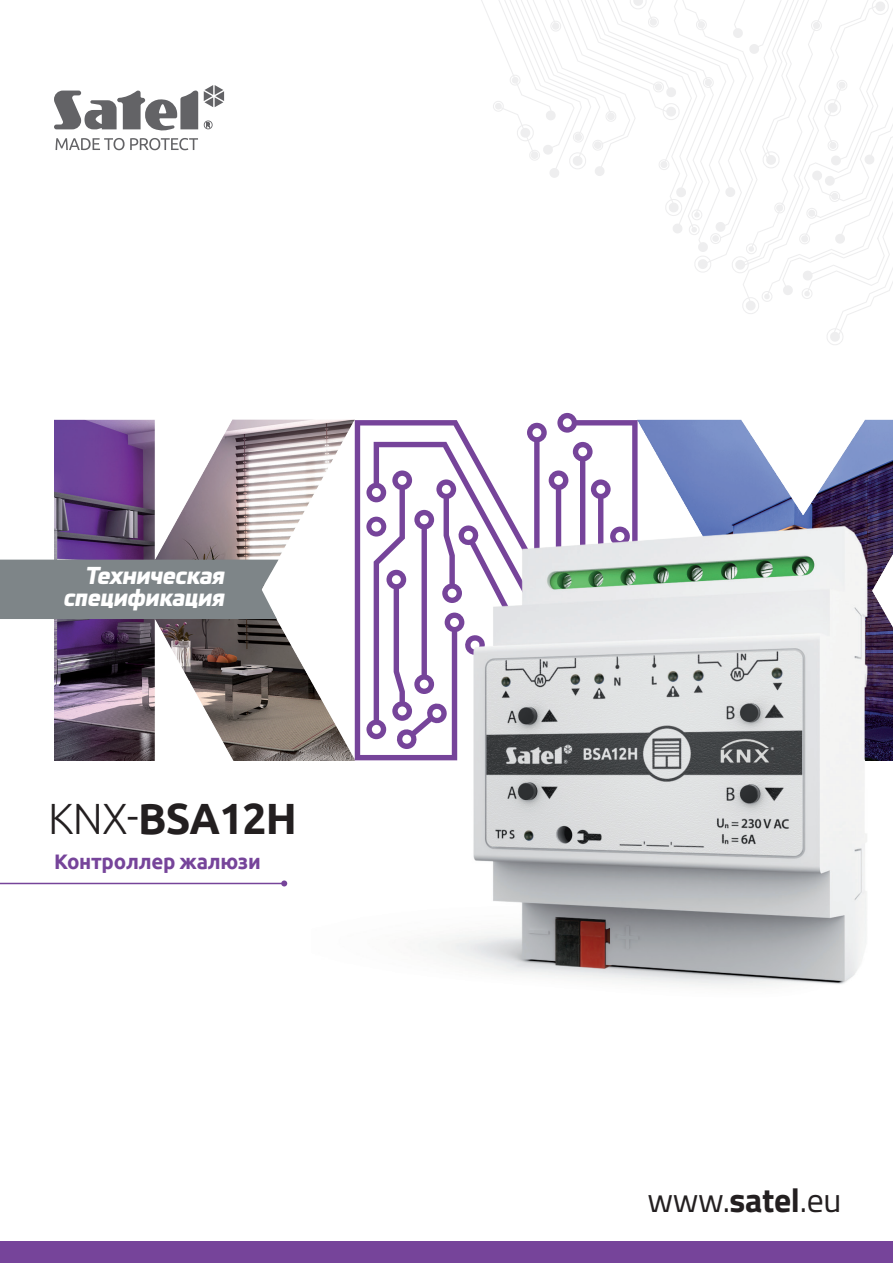
<style>
.page{position:relative;width:893px;height:1263px;background:#fff}
.page>*{position:absolute;margin:0;border:0;box-sizing:border-box;transform-origin:0 0}
.t1{font:700 43.8px "Ubuntu";letter-spacing:-.02em;color:#231f20}
.t2{font:33.75px "Cairo";color:#231f20}
.t3{font:italic 900 21.9px/22.5px "Univia Pro";letter-spacing:-.01em;color:#fff;text-align:right}
.t4{font:700 21px "Ubuntu";letter-spacing:-.015em;color:#76449a}
.s1{font-weight:300}
.s2{font-weight:700}
</style>
<div class="page">
<img style="left:54px;top:412px;width:839px;height:348px">
<svg style="left:355px;top:420px;width:109px;height:20px"></svg>
<svg style="left:464px;top:413px;width:174px;height:27px"></svg>
<div style="left:0;top:1242px;width:893px;height:21px;background:#76449a"></div>
<svg style="left:54px;top:90px;width:144px;height:41px"></svg>
<svg style="left:204px;top:85px;width:20px;height:22px"></svg>
<svg style="left:204px;top:120px;width:9px;height:9px"></svg>
<svg style="left:56px;top:138px;width:142px;height:12px"></svg>
<svg style="left:481px;top:0;width:412px;height:345px"></svg>
<img style="left:311px;top:440px;width:582px;height:546px">
<hr style="left:0;top:883px;width:284px;height:1px;background:#76449a">
<svg style="left:281px;top:880px;width:6px;height:6px"></svg>
<div style="left:0;top:560px;width:279px;height:59px;background:#7e8588"></div>
<p class="t3" style="left:64px;top:562px;width:163px">Техническая спецификация</p>
<h1 class="t1" style="left:48px;top:792px;width:250px"><span class="s1">KNX-</span>BSA12H</h1>
<p class="t4" style="left:54px;top:848px;width:208px">Контроллер жалюзи</p>
<h2 class="t2" style="left:647px;top:1172px;width:195px">www.<span class="s2">satel</span>.eu</h2>
</div>
